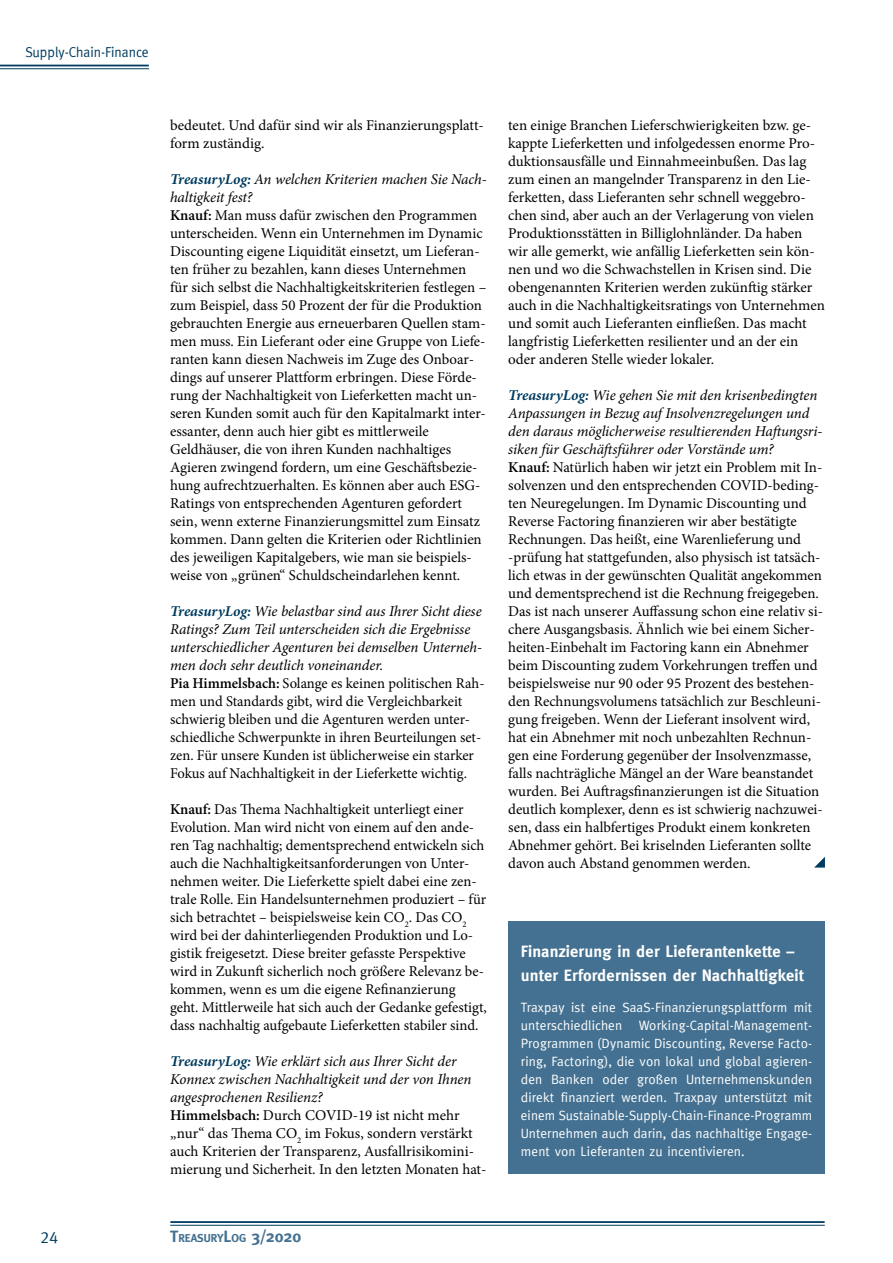
<style>
.page{position:relative;width:893px;height:1263px;background:#fff}
.page>*{position:absolute;margin:0;border:0;box-sizing:border-box;transform-origin:0 0}
.t1{font:700 16.5px/24px "Meta";letter-spacing:.01em;color:#fff}
.t2{font:16.5px "Meta Caps";color:#003c5f}
.t3{font:15px/18px "Minion Pro";color:#000}
.t4{font:14.4px "Meta";color:#003c5f;scale:.95 1}
.t5{font:13.5px/18px "Meta";letter-spacing:.01em;color:#fff;text-align:justify}
.t6{font:700 11.55px "Meta";color:#447191}
.s1{font-weight:700;font-style:italic;color:#003c5f}
.s2{font-style:italic}
.s3{font-weight:600}
.s4{font-size:16.5px}
</style>
<div class="page">
<hr style="left:171px;top:1221px;width:653px;height:2px;background:#003c5f">
<hr style="left:171px;top:1225px;width:653px;height:1px;background:#003c5f">
<hr style="left:0;top:65px;width:148px;height:1px;background:#003c5f">
<hr style="left:0;top:68px;width:149px;height:1px;background:#003c5f">
<svg style="left:814px;top:857px;width:11px;height:10px"></svg>
<div style="left:508px;top:921px;width:317px;height:252px;background:#447191"></div>
<p class="t4" style="left:25px;top:44px;width:131px">Supply-Chain-Finance</p>
<p class="t3" style="left:170px;top:116px;width:315px">bedeutet. Und dafür sind wir als Finanzierungsplatt&shy;form zuständig.</p>
<p class="t3" style="left:170px;top:170px;width:318px"><span class="s1">TreasuryLog:</span> <span class="s2">An welchen Kriterien machen Sie Nach&shy;haltigkeit fest?<br></span><span class="s3">Knauf:</span> Man muss dafür zwischen den Programmen unterscheiden. Wenn ein Unternehmen im Dynamic Discounting eigene Liquidität einsetzt, um Lieferan&shy;ten früher zu bezahlen, kann dieses Unternehmen für sich selbst die Nachhaltigkeitskriterien festlegen – zum Beispiel, dass 50 Prozent der für die Produktion gebrauchten Energie aus erneuerbaren Quellen stam&shy;men muss. Ein Lieferant oder eine Gruppe von Liefe&shy;ranten kann diesen Nachweis im Zuge des Onboar&shy;dings auf unserer Plattform erbringen. Diese Förde&shy;rung der Nachhaltigkeit von Lieferketten macht un&shy;seren Kunden somit auch für den Kapitalmarkt inter&shy;essanter, denn auch hier gibt es mittlerweile Geldhäuser, die von ihren Kunden nachhaltiges Agieren zwingend fordern, um eine Geschäftsbezie&shy;hung aufrechtzuerhalten. Es können aber auch ESG-Ratings von entsprechenden Agenturen gefordert sein, wenn externe Finanzierungsmittel zum Einsatz kommen. Dann gelten die Kriterien oder Richtlinien des jeweiligen Kapitalgebers, wie man sie beispiels&shy;weise von „grünen“ Schuldscheindarlehen kennt.</p>
<p class="t3" style="left:170px;top:602px;width:316px"><span class="s1">TreasuryLog:</span> <span class="s2">Wie belastbar sind aus Ihrer Sicht diese Ratings? Zum Teil unterscheiden sich die Ergebnisse unterschiedlicher Agenturen bei demselben Unterneh&shy;men doch sehr deutlich voneinander.<br></span><span class="s3">Pia Himmelsbach:</span> Solange es keinen politischen Rah&shy;men und Standards gibt, wird die Vergleichbarkeit schwierig bleiben und die Agenturen werden unter&shy;schiedliche Schwerpunkte in ihren Beurteilungen set&shy;zen. Für unsere Kunden ist üblicherweise ein starker Fokus auf Nachhaltigkeit in der Lieferkette wichtig.</p>
<p class="t3" style="left:170px;top:800px;width:318px"><span class="s3">Knauf:</span> Das Thema Nachhaltigkeit unterliegt einer Evolution. Man wird nicht von einem auf den ande&shy;ren Tag nachhaltig; dementsprechend entwickeln sich auch die Nachhaltigkeitsanforderungen von Unter&shy;nehmen weiter. Die Lieferkette spielt dabei eine zen&shy;trale Rolle. Ein Handelsunternehmen produziert – für sich betrachtet – beispielsweise kein CO<sub>2</sub>. Das CO<sub>2 </sub>wird bei der dahinterliegenden Produktion und Lo&shy;gistik freigesetzt. Diese breiter gefasste Perspektive wird in Zukunft sicherlich noch größere Relevanz be&shy;kommen, wenn es um die eigene Refinanzierung geht. Mittlerweile hat sich auch der Gedanke gefestigt, dass nachhaltig aufgebaute Lieferketten stabiler sind.</p>
<p class="t3" style="left:170px;top:1052px;width:318px"><span class="s1">TreasuryLog:</span> <span class="s2">Wie erklärt sich aus Ihrer Sicht der Konnex zwischen Nachhaltigkeit und der von Ihnen angesprochenen Resilienz?<br></span><span class="s3">Himmelsbach:</span> Durch COVID-19 ist nicht mehr „nur“ das Thema CO<sub>2</sub> im Fokus, sondern verstärkt auch Kriterien der Transparenz, Ausfallrisikomini&shy;mierung und Sicherheit. In den letzten Monaten hat-</p>
<p class="t2" style="left:40px;top:1227px;width:19px">24</p>
<p class="t6" style="left:170px;top:1231px;width:133px"><span class="s4">T</span>REASURY<span class="s4">L</span>OG <span class="s4">3/2020</span></p>
<p class="t3" style="left:508px;top:116px;width:318px">ten einige Branchen Lieferschwierigkeiten bzw. ge&shy;kappte Lieferketten und infolgedessen enorme Pro&shy;duktionsausfälle und Einnahmeeinbußen. Das lag zum einen an mangelnder Transparenz in den Lie&shy;ferketten, dass Lieferanten sehr schnell weggebro&shy;chen sind, aber auch an der Verlagerung von vielen Produktionsstätten in Billiglohnländer. Da haben wir alle gemerkt, wie anfällig Lieferketten sein kön&shy;nen und wo die Schwachstellen in Krisen sind. Die obengenannten Kriterien werden zukünftig stärker auch in die Nachhaltigkeitsratings von Unternehmen und somit auch Lieferanten einfließen. Das macht langfristig Lieferketten resilienter und an der ein oder anderen Stelle wieder lokaler.</p>
<p class="t3" style="left:508px;top:386px;width:316px"><span class="s1">TreasuryLog:</span> <span class="s2">Wie gehen Sie mit den krisenbedingten Anpassungen in Bezug auf Insolvenzregelungen und den daraus möglicherweise resultierenden Haftungsri&shy;siken für Geschäftsführer oder Vorstände um?<br></span><span class="s3">Knauf:</span> Natürlich haben wir jetzt ein Problem mit In&shy;solvenzen und den entsprechenden COVID-beding&shy;ten Neuregelungen. Im Dynamic Discounting und Reverse Factoring finanzieren wir aber bestätigte Rechnungen. Das heißt, eine Warenlieferung und -prüfung hat stattgefunden, also physisch ist tatsäch&shy;lich etwas in der gewünschten Qualität angekommen und dementsprechend ist die Rechnung freigegeben.<br>Das ist nach unserer Auffassung schon eine relativ si&shy;chere Ausgangsbasis. Ähnlich wie bei einem Sicher&shy;heiten-Einbehalt im Factoring kann ein Abnehmer beim Discounting zudem Vorkehrungen treffen und beispielsweise nur 90 oder 95 Prozent des bestehen&shy;den Rechnungsvolumens tatsächlich zur Beschleuni&shy;gung freigeben. Wenn der Lieferant insolvent wird, hat ein Abnehmer mit noch unbezahlten Rechnun&shy;gen eine Forderung gegenüber der Insolvenzmasse, falls nachträgliche Mängel an der Ware beanstandet wurden. Bei Auftragsfinanzierungen ist die Situation deutlich komplexer, denn es ist schwierig nachzuwei&shy;sen, dass ein halbfertiges Produkt einem konkreten Abnehmer gehört. Bei kriselnden Lieferanten sollte davon auch Abstand genommen werden.</p>
<p class="t1" style="left:521px;top:939px;width:284px">Finanzierung in der Lieferantenkette – unter Erfordernissen der Nachhaltigkeit</p>
<p class="t5" style="left:521px;top:998px;width:293px">Traxpay ist eine SaaS-Finanzierungsplattform mit unterschiedlichen Working-Capital-Management-Programmen (Dynamic Discounting, Reverse Facto&shy;ring, Factoring), die von lokal und global agieren&shy;den Banken oder großen Unternehmenskunden direkt finanziert werden. Traxpay unterstützt mit einem Sustainable-Supply-Chain-Finance-Programm Unternehmen auch darin, das nachhaltige Engage&shy;ment von Lieferanten zu incentivieren.</p>
</div>
